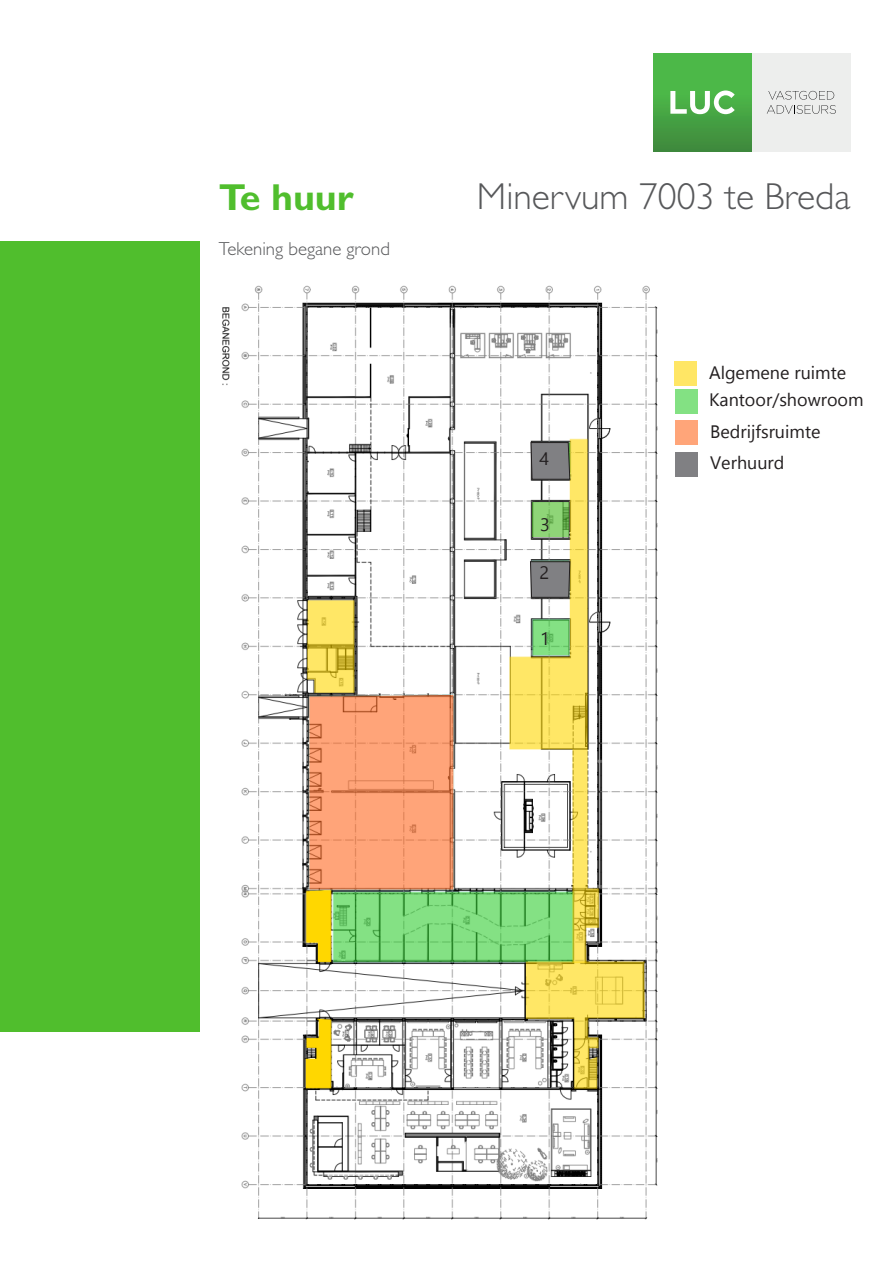
<style>
.page{position:relative;width:893px;height:1263px;background:#fff}
.page>*{position:absolute;margin:0;border:0;box-sizing:border-box;transform-origin:0 0}
.t1{font:300 37.65px "Gill Sans";color:#57585a}
.t2{font:700 37.65px "Gill Sans";color:#50be2d}
.t3{font:300 18.75px "Gill Sans";color:#57585a}
.t4{font:18px "Gadugi";color:#231f20}
</style>
<div class="page">
<div style="left:0;top:241px;width:200px;height:791px;background:#50be2d"></div>
<div style="left:752px;top:53px;width:98px;height:98px;background:#edeeed"></div>
<svg style="left:767px;top:91px;width:69px;height:23px"></svg>
<div style="left:653px;top:53px;width:99px;height:98px;background:linear-gradient(to bottom,#4fc44b,#41903e)"></div>
<svg style="left:670px;top:90px;width:65px;height:24px"></svg>
<img style="left:222px;top:285px;width:436px;height:935px">
<div style="left:674px;top:361px;width:22px;height:25px;background:#ffe665"></div>
<div style="left:675px;top:389px;width:22px;height:24px;background:#83e183"></div>
<div style="left:675px;top:420px;width:22px;height:25px;background:#ffa579"></div>
<svg style="left:530px;top:561px;width:41px;height:37px;background:#797877"></svg>
<svg style="left:530px;top:442px;width:41px;height:38px;background:#797a78"></svg>
<div style="left:676px;top:452px;width:22px;height:24px;background:#808083"></div>
<svg style="left:533px;top:502px;width:36px;height:34px"></svg>
<p class="t2" style="left:219px;top:175px;width:136px">Te huur</p>
<p class="t3" style="left:219px;top:238px;width:172px">Tekening begane grond</p>
<p class="t1" style="left:477px;top:175px;width:375px">Minervum 7003 te Breda</p>
<p class="t4" style="left:540px;top:448px;width:11px">4</p>
<p class="t4" style="left:540px;top:513px;width:11px">3</p>
<p class="t4" style="left:540px;top:562px;width:11px">2</p>
<p class="t4" style="left:540px;top:627px;width:11px">1</p>
<p class="t4" style="left:709px;top:362px;width:139px">Algemene ruimte</p>
<p class="t4" style="left:709px;top:389px;width:156px">Kantoor/showroom</p>
<p class="t4" style="left:710px;top:421px;width:112px">Bedrijfsruimte</p>
<p class="t4" style="left:710px;top:451px;width:76px">Verhuurd</p>
</div>
